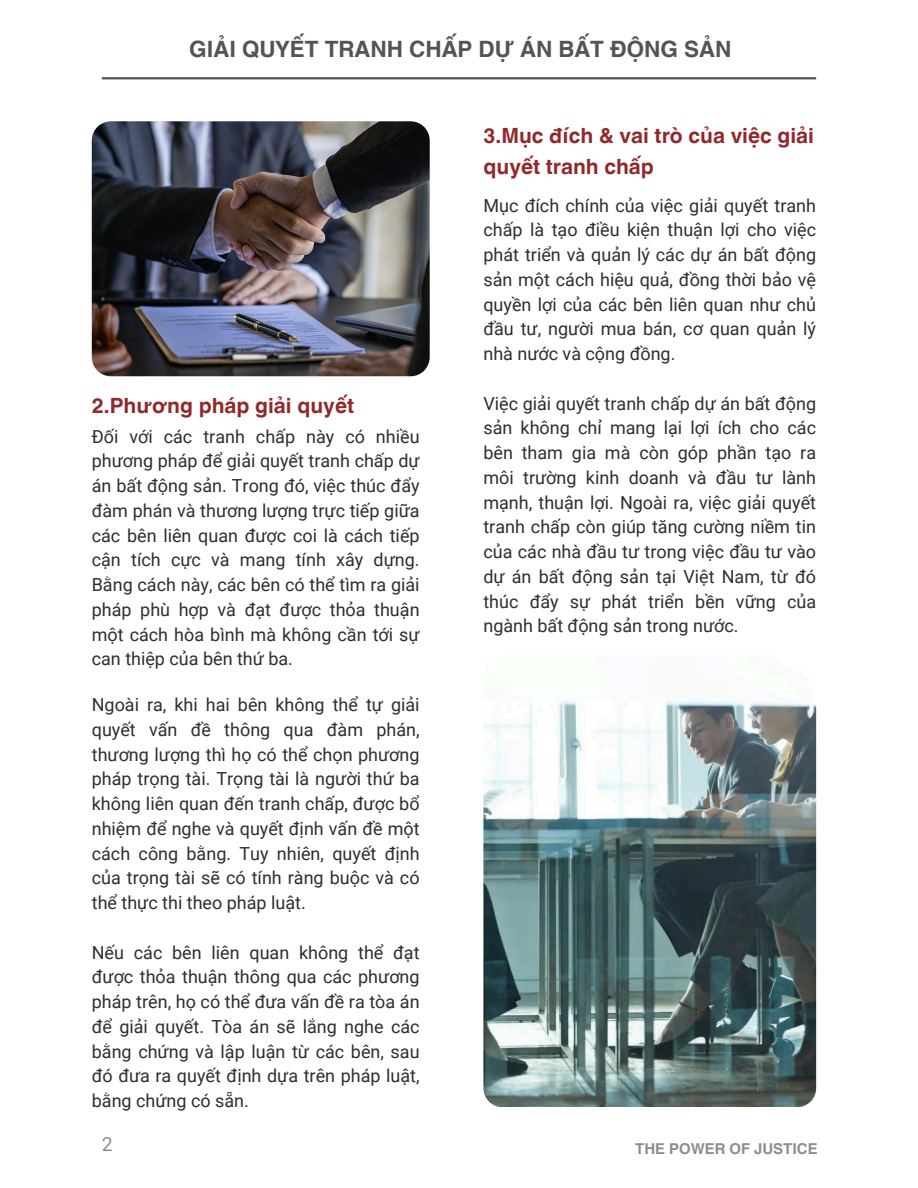
<style>
.page{position:relative;width:918px;height:1188px;background:#fff}
.page>*{position:absolute;margin:0;border:0;box-sizing:border-box;transform-origin:0 0}
.t1{font:700 22.5px "Helvetica World";color:#545454}
.t2{font:700 21px/31.5px "Helvetica World";color:#91292c}
.t3{font:19.5px "Roboto";color:#8b8f92}
.t4{font:18px/24.8px "Roboto";color:#2e2e2e;text-align:justify}
.t5{font:700 15px "Helvetica World";color:#8b8f92}
</style>
<div class="page">
<img style="left:92px;top:121px;width:337px;height:255px">
<hr style="left:102px;top:77px;width:714px;height:2px;background:#545454">
<img style="left:483px;top:700px;width:333px;height:407px">
<p class="t1" style="left:189px;top:30px;width:544px">GIẢI QUYẾT TRANH CHẤP DỰ ÁN BẤT ĐỘNG SẢN</p>
<h2 class="t2" style="left:92px;top:388px;width:264px">2.Phương pháp giải quyết</h2>
<p class="t4" style="left:92px;top:424px;width:329px">Đối với các tranh chấp này có nhiều phương pháp để giải quyết tranh chấp dự án bất động sản. Trong đó, việc thúc đẩy đàm phán và thương lượng trực tiếp giữa các bên liên quan được coi là cách tiếp cận tích cực và mang tính xây dựng.<br>Bằng cách này, các bên có thể tìm ra giải pháp phù hợp và đạt được thỏa thuận một cách hòa bình mà không cần tới sự can thiệp của bên thứ ba.</p>
<h1 class="t4" style="left:92px;top:693px;width:329px">Ngoài ra, khi hai bên không thể tự giải quyết vấn đề thông qua đàm phán, thương lượng thì họ có thể chọn phương pháp trọng tài. Trọng tài là người thứ ba không liên quan đến tranh chấp, được bổ nhiệm để nghe và quyết định vấn đề một cách công bằng. Tuy nhiên, quyết định của trọng tài sẽ có tính ràng buộc và có thể thực thi theo pháp luật.</h1>
<h2 class="t4" style="left:92px;top:940px;width:329px">Nếu các bên liên quan không thể đạt được thỏa thuận thông qua các phương pháp trên, họ có thể đưa vấn đề ra tòa án để giải quyết. Tòa án sẽ lắng nghe các bằng chứng và lập luận từ các bên, sau đó đưa ra quyết định dựa trên pháp luật, bằng chứng có sẵn.</h2>
<p class="t3" style="left:102px;top:1133px;width:12px">2</p>
<p class="t2" style="left:483px;top:117px;width:332px">3.Mục đích &amp; vai trò của việc giải quyết tranh chấp</p>
<p class="t4" style="left:483px;top:193px;width:334px">Mục đích chính của việc giải quyết tranh chấp là tạo điều kiện thuận lợi cho việc phát triển và quản lý các dự án bất động sản một cách hiệu quả, đồng thời bảo vệ quyền lợi của các bên liên quan như chủ đầu tư, người mua bán, cơ quan quản lý nhà nước và cộng đồng.</p>
<p class="t4" style="left:483px;top:391px;width:334px">Việc giải quyết tranh chấp dự án bất động sản không chỉ mang lại lợi ích cho các bên tham gia mà còn góp phần tạo ra môi trường kinh doanh và đầu tư lành mạnh, thuận lợi. Ngoài ra, việc giải quyết tranh chấp còn giúp tăng cường niềm tin của các nhà đầu tư trong việc đầu tư vào dự án bất động sản tại Việt Nam, từ đó thúc đẩy sự phát triển bền vững của ngành bất động sản trong nước.</p>
<p class="t5" style="left:635px;top:1137px;width:184px">THE POWER OF JUSTICE</p>
</div>
